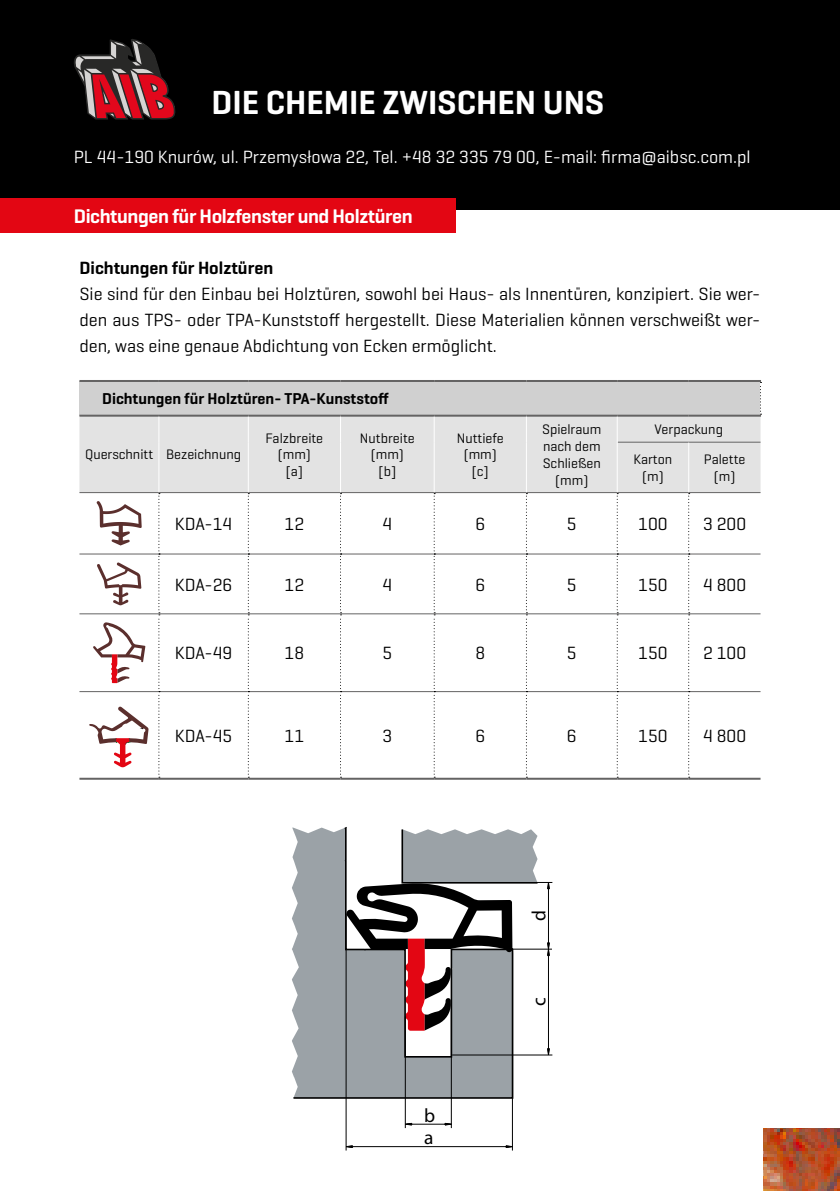
<style>
.page{position:relative;width:840px;height:1191px;background:#fff}
.page>*{position:absolute;margin:0;border:0;box-sizing:border-box;transform-origin:0 0}
.t1{font:600 34px "Geogrotesque";color:#fff}
.t2{font:600 20px "Geogrotesque";letter-spacing:-.02em;color:#fff}
.t3{font:19.4px "Myriad Pro";color:#000}
.t4{font:18px/26px "Geogrotesque";color:#000;text-align:justify}
.t5{font:18px "Geogrotesque";color:#fff}
.t6{font:600 18px "Geogrotesque";color:#000}
.t7{font:600 16px "Geogrotesque";color:#000}
.t8{font:14px/16.8px "Geogrotesque";color:#000;text-align:center}
</style>
<div class="page">
<div style="left:0;top:0;width:839px;height:210px;background:#000"></div>
<svg style="left:74px;top:39px;width:101px;height:81px"></svg>
<div style="left:0;top:198px;width:455px;height:34px;background:#e30613"></div>
<div style="left:79px;top:381px;width:681px;height:35px;background:#d0d0d0"></div>
<div style="left:79px;top:417px;width:681px;height:75px;background:#e3e3e3"></div>
<svg style="left:759px;top:382px;width:2px;height:33px"></svg>
<hr style="left:79px;top:492px;width:80px;height:1px;background:#646363">
<hr style="left:159px;top:492px;width:89px;height:1px;background:#646363">
<hr style="left:248px;top:492px;width:92px;height:1px;background:#646363">
<hr style="left:340px;top:492px;width:94px;height:1px;background:#646363">
<hr style="left:434px;top:492px;width:92px;height:1px;background:#646363">
<hr style="left:526px;top:492px;width:91px;height:1px;background:#646363">
<hr style="left:79px;top:380px;width:80px;height:2px;background:#646363">
<hr style="left:159px;top:380px;width:89px;height:2px;background:#646363">
<hr style="left:248px;top:380px;width:92px;height:2px;background:#646363">
<hr style="left:340px;top:380px;width:94px;height:2px;background:#646363">
<hr style="left:434px;top:380px;width:92px;height:2px;background:#646363">
<hr style="left:526px;top:380px;width:91px;height:2px;background:#646363">
<hr style="left:617px;top:380px;width:71px;height:2px;background:#646363">
<hr style="left:688px;top:380px;width:72px;height:2px;background:#646363">
<hr style="left:617px;top:442px;width:71px;height:1px;background:#646363">
<hr style="left:688px;top:442px;width:72px;height:1px;background:#646363">
<hr style="left:617px;top:492px;width:71px;height:1px;background:#646363">
<hr style="left:688px;top:492px;width:72px;height:1px;background:#646363">
<hr style="left:79px;top:553px;width:79px;height:1px;background:#646363">
<hr style="left:159px;top:553px;width:89px;height:1px;background:#646363">
<hr style="left:249px;top:553px;width:91px;height:1px;background:#646363">
<hr style="left:341px;top:553px;width:92px;height:1px;background:#646363">
<hr style="left:434px;top:553px;width:91px;height:1px;background:#646363">
<hr style="left:526px;top:553px;width:90px;height:1px;background:#646363">
<hr style="left:617px;top:553px;width:70px;height:1px;background:#646363">
<hr style="left:688px;top:553px;width:72px;height:1px;background:#646363">
<hr style="left:79px;top:691px;width:79px;height:1px;background:#646363">
<hr style="left:159px;top:691px;width:89px;height:1px;background:#646363">
<hr style="left:249px;top:691px;width:91px;height:1px;background:#646363">
<hr style="left:341px;top:691px;width:92px;height:1px;background:#646363">
<hr style="left:434px;top:691px;width:91px;height:1px;background:#646363">
<hr style="left:526px;top:691px;width:90px;height:1px;background:#646363">
<hr style="left:617px;top:691px;width:70px;height:1px;background:#646363">
<hr style="left:688px;top:691px;width:72px;height:1px;background:#646363">
<svg style="left:158px;top:493px;width:2px;height:284px"></svg>
<svg style="left:248px;top:493px;width:1px;height:284px"></svg>
<svg style="left:340px;top:493px;width:1px;height:284px"></svg>
<svg style="left:433px;top:493px;width:2px;height:284px"></svg>
<svg style="left:525px;top:493px;width:2px;height:284px"></svg>
<svg style="left:616px;top:493px;width:2px;height:284px"></svg>
<svg style="left:687px;top:493px;width:2px;height:284px"></svg>
<hr style="left:79px;top:415px;width:80px;height:2px;background:#646363">
<hr style="left:159px;top:415px;width:89px;height:2px;background:#646363">
<hr style="left:248px;top:415px;width:92px;height:2px;background:#646363">
<hr style="left:340px;top:415px;width:94px;height:2px;background:#646363">
<hr style="left:434px;top:415px;width:92px;height:2px;background:#646363">
<hr style="left:526px;top:415px;width:91px;height:2px;background:#646363">
<hr style="left:617px;top:415px;width:71px;height:2px;background:#646363">
<hr style="left:688px;top:415px;width:72px;height:2px;background:#646363">
<hr style="left:79px;top:613px;width:80px;height:1px;background:#646363">
<hr style="left:159px;top:613px;width:89px;height:1px;background:#646363">
<hr style="left:248px;top:613px;width:92px;height:1px;background:#646363">
<hr style="left:340px;top:613px;width:94px;height:1px;background:#646363">
<hr style="left:434px;top:613px;width:92px;height:1px;background:#646363">
<hr style="left:526px;top:613px;width:91px;height:1px;background:#646363">
<hr style="left:617px;top:613px;width:71px;height:1px;background:#646363">
<hr style="left:688px;top:613px;width:72px;height:1px;background:#646363">
<svg style="left:158px;top:417px;width:1px;height:25px"></svg>
<svg style="left:248px;top:417px;width:1px;height:25px"></svg>
<svg style="left:340px;top:417px;width:1px;height:25px"></svg>
<svg style="left:433px;top:417px;width:1px;height:25px"></svg>
<svg style="left:525px;top:417px;width:1px;height:25px"></svg>
<hr style="left:158px;top:442px;width:1px;height:50px;background:#fff">
<hr style="left:248px;top:442px;width:1px;height:50px;background:#fff">
<hr style="left:340px;top:442px;width:1px;height:50px;background:#fff">
<hr style="left:433px;top:442px;width:1px;height:50px;background:#fff">
<hr style="left:525px;top:442px;width:1px;height:50px;background:#fff">
<svg style="left:616px;top:417px;width:1px;height:25px"></svg>
<hr style="left:616px;top:442px;width:1px;height:50px;background:#fff">
<hr style="left:687px;top:443px;width:1px;height:49px;background:#fff">
<hr style="left:79px;top:777px;width:80px;height:2px;background:#646363">
<hr style="left:159px;top:777px;width:89px;height:2px;background:#646363">
<hr style="left:248px;top:777px;width:92px;height:2px;background:#646363">
<hr style="left:340px;top:777px;width:94px;height:2px;background:#646363">
<hr style="left:434px;top:777px;width:92px;height:2px;background:#646363">
<hr style="left:526px;top:777px;width:91px;height:2px;background:#646363">
<hr style="left:617px;top:777px;width:71px;height:2px;background:#646363">
<hr style="left:688px;top:777px;width:72px;height:2px;background:#646363">
<svg style="left:97px;top:501px;width:45px;height:44px"></svg>
<svg style="left:97px;top:562px;width:44px;height:43px"></svg>
<svg style="left:93px;top:622px;width:52px;height:61px"></svg>
<svg style="left:89px;top:706px;width:59px;height:61px"></svg>
<svg style="left:292px;top:827px;width:222px;height:272px;background:#9fa5aa"></svg>
<hr style="left:452px;top:1054px;width:100px;height:1px;background:#000">
<hr style="left:547px;top:949px;width:1px;height:106px;background:#000">
<svg style="left:546px;top:1047px;width:4px;height:9px"></svg>
<svg style="left:345px;top:828px;width:207px;height:202px"></svg>
<hr style="left:404px;top:1016px;width:1px;height:112px;background:#000">
<hr style="left:450px;top:1004px;width:1px;height:124px;background:#000">
<hr style="left:405px;top:1123px;width:46px;height:1px;background:#000">
<svg style="left:404px;top:1122px;width:8px;height:4px"></svg>
<svg style="left:444px;top:1122px;width:8px;height:4px"></svg>
<hr style="left:345px;top:913px;width:1px;height:237px;background:#000">
<hr style="left:511px;top:948px;width:1px;height:202px;background:#000">
<hr style="left:346px;top:1146px;width:166px;height:1px;background:#000">
<svg style="left:345px;top:1144px;width:8px;height:4px"></svg>
<svg style="left:504px;top:1144px;width:9px;height:4px"></svg>
<hr style="left:512px;top:948px;width:39px;height:1px;background:#000">
<img style="left:763px;top:1128px;width:76px;height:63px">
<h1 class="t1" style="left:211px;top:81px;width:394px">DIE CHEMIE ZWISCHEN UNS</h1>
<p class="t5" style="left:74px;top:146px;width:678px">PL 44-190 Knurów, ul. Przemysłowa 22, Tel. +48 32 335 79 00, E-mail: firma@aibsc.com.pl</p>
<p class="t2" style="left:74px;top:204px;width:340px">Dichtungen für Holzfenster und Holztüren</p>
<p class="t6" style="left:79px;top:257px;width:195px">Dichtungen für Holztüren</p>
<p class="t4" style="left:79px;top:281px;width:682px">Sie sind für den Einbau bei Holztüren, sowohl bei Haus- als Innentüren, konzipiert. Sie wer&shy;den aus TPS- oder TPA-Kunststoff hergestellt. Diese Materialien können verschweißt wer&shy;den, was eine genaue Abdichtung von Ecken ermöglicht.</p>
<p class="t7" style="left:102px;top:389px;width:288px">Dichtungen für Holztüren- TPA-Kunststoff</p>
<p class="t8" style="left:85px;top:446px;width:157px">Querschnitt Bezeichnung</p>
<p class="t8" style="left:265px;top:429px;width:59px">Falzbreite (mm)<br>[a]</p>
<p class="t8" style="left:360px;top:429px;width:56px">Nutbreite (mm)<br>[b]</p>
<p class="t8" style="left:456px;top:429px;width:48px">Nuttiefe (mm) [c]</p>
<p class="t8" style="left:541px;top:420px;width:61px">Spielraum nach dem<br>Schließen (mm)</p>
<p class="t8" style="left:633px;top:414px;width:91px;line-height:30px;text-align:left;text-indent:21px">Verpackung<br>Karton</p>
<p class="t8" style="left:703px;top:450px;width:43px">Palette (m)</p>
<p class="t8" style="left:641px;top:467px;width:23px">(m)</p>
<p class="t4" style="left:175px;top:510px;width:59px">KDA-14</p>
<p class="t4" style="left:284px;top:510px;width:21px">12</p>
<p class="t4" style="left:382px;top:510px;width:11px">4</p>
<p class="t4" style="left:475px;top:510px;width:11px">6</p>
<p class="t4" style="left:566px;top:510px;width:11px">5</p>
<p class="t4" style="left:638px;top:510px;width:31px">100</p>
<p class="t4" style="left:702px;top:510px;width:45px">3 200</p>
<p class="t4" style="left:175px;top:571px;width:59px">KDA-26</p>
<p class="t4" style="left:284px;top:571px;width:21px">12</p>
<p class="t4" style="left:382px;top:571px;width:11px">4</p>
<p class="t4" style="left:475px;top:571px;width:11px">6</p>
<p class="t4" style="left:566px;top:571px;width:11px">5</p>
<p class="t4" style="left:638px;top:571px;width:31px">150</p>
<p class="t4" style="left:702px;top:571px;width:45px">4 800</p>
<p class="t4" style="left:175px;top:640px;width:59px">KDA-49</p>
<p class="t4" style="left:284px;top:640px;width:21px">18</p>
<p class="t4" style="left:382px;top:640px;width:11px">5</p>
<p class="t4" style="left:475px;top:640px;width:11px">8</p>
<p class="t4" style="left:566px;top:640px;width:11px">5</p>
<p class="t4" style="left:638px;top:640px;width:31px">150</p>
<p class="t4" style="left:702px;top:640px;width:45px">2 100</p>
<p class="t4" style="left:175px;top:722px;width:59px">KDA-45</p>
<p class="t4" style="left:284px;top:722px;width:21px">11</p>
<p class="t4" style="left:382px;top:722px;width:11px">3</p>
<p class="t4" style="left:475px;top:722px;width:11px">6</p>
<p class="t4" style="left:566px;top:722px;width:11px">6</p>
<p class="t4" style="left:638px;top:722px;width:31px">150</p>
<p class="t4" style="left:702px;top:722px;width:45px">4 800</p>
<p class="t3" style="left:526px;top:921px;width:12px;rotate:-90deg">d</p>
<p class="t3" style="left:424px;top:1103px;width:13px">b</p>
<p class="t3" style="left:424px;top:1125px;width:11px">a</p>
<p class="t3" style="left:526px;top:1006px;width:10px;rotate:-90deg">c</p>
</div>
